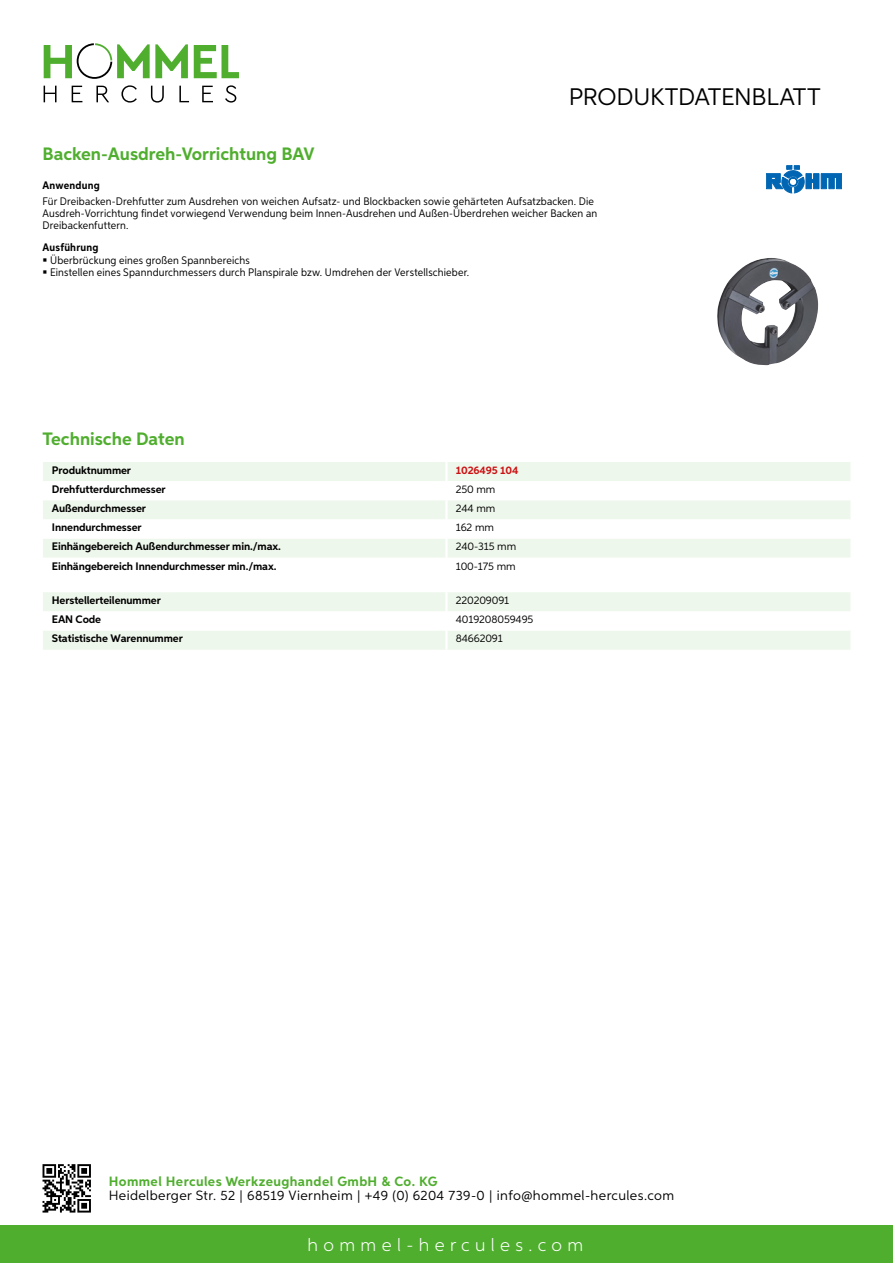
<style>
.page{position:relative;width:893px;height:1263px;background:#fff}
.page>*{position:absolute;margin:0;border:0;box-sizing:border-box;transform-origin:0 0}
.t1{font:24px "Aspira";letter-spacing:-.01em;color:#000}
.t2{font:700 18px "Aspira";color:#50ae2f}
.t3{font:300 18px "Aspira";letter-spacing:.3em;color:#fff}
.t4{font:13.5px "Aspira";letter-spacing:.03em;color:#000}
.t5{font:700 13.5px "Aspira";letter-spacing:.03em;color:#50ae2f}
.t6{font:10.95px/12px "Aspira Nar";letter-spacing:.015em;color:#000}
.t7{font:700 10.95px "Aspira";letter-spacing:-.01em;color:#000}
.t8{font:10.95px "Aspira";letter-spacing:-.01em;color:#000}
.t9{font:700 10.95px "Aspira Nar";letter-spacing:.02em;color:#000}
.t10{font:700 10.95px "Aspira";letter-spacing:-.01em;color:#cd1013}
</style>
<div class="page">
<div style="left:0;top:1226px;width:893px;height:37px;background:#50ae2f"></div>
<svg style="left:43px;top:1164px;width:48px;height:48px"></svg>
<svg style="left:194px;top:45px;width:45px;height:33px"></svg>
<svg style="left:44px;top:43px;width:144px;height:36px"></svg>
<svg style="left:44px;top:86px;width:13px;height:16px"></svg>
<svg style="left:72px;top:86px;width:10px;height:16px"></svg>
<svg style="left:96px;top:86px;width:13px;height:16px"></svg>
<svg style="left:121px;top:85px;width:16px;height:18px"></svg>
<svg style="left:151px;top:86px;width:13px;height:17px"></svg>
<svg style="left:179px;top:86px;width:10px;height:16px"></svg>
<svg style="left:202px;top:86px;width:11px;height:16px"></svg>
<svg style="left:225px;top:85px;width:11px;height:18px"></svg>
<div style="left:43px;top:462px;width:807px;height:19px;background:#eef7eb"></div>
<svg style="left:43px;top:501px;width:807px;height:57px;fill:#eef7eb"></svg>
<hr style="left:445px;top:462px;width:3px;height:19px;background:#fff">
<hr style="left:445px;top:500px;width:3px;height:19px;background:#fff">
<hr style="left:445px;top:519px;width:3px;height:20px;background:#fff">
<hr style="left:445px;top:539px;width:3px;height:19px;background:#fff">
<svg style="left:43px;top:592px;width:807px;height:58px"></svg>
<hr style="left:445px;top:630px;width:3px;height:20px;background:#fff">
<img style="left:717px;top:258px;width:102px;height:108px">
<svg style="left:766px;top:166px;width:76px;height:27px"></svg>
<h1 class="t1" style="left:569px;top:82px;width:253px">Produktdatenblatt</h1>
<h2 class="t2" style="left:43px;top:142px;width:274px">Backen-Ausdreh-Vorrichtung BAV</h2>
<p class="t9" style="left:43px;top:179px;width:59px">Anwendung</p>
<p class="t6" style="left:43px;top:195px;width:556px">Für Dreibacken-Drehfutter zum Ausdrehen von weichen Aufsatz- und Blockbacken sowie gehärteten Aufsatzbacken. Die<br>Ausdreh-Vorrichtung findet vorwiegend Verwendung beim Innen-Ausdrehen und Außen-Überdrehen weicher Backen an<br>Dreibackenfuttern.</p>
<p class="t9" style="left:43px;top:240px;width:58px">Ausführung</p>
<p class="t6" style="left:50px;top:253px;width:420px;line-height:12.8px">Überbrückung eines großen Spannbereichs<br>Einstellen eines Spanndurchmessers durch Planspirale bzw. Umdrehen der Verstellschieber.</p>
<h2 class="t2" style="left:43px;top:428px;width:144px">Technische Daten</h2>
<p class="t7" style="left:52px;top:463px;width:81px">Produktnummer</p>
<p class="t10" style="left:456px;top:463px;width:64px">1026495 104</p>
<p class="t7" style="left:52px;top:483px;width:115px">Drehfutterdurchmesser</p>
<p class="t8" style="left:456px;top:483px;width:41px">250 mm</p>
<p class="t7" style="left:52px;top:502px;width:96px">Außendurchmesser</p>
<p class="t8" style="left:456px;top:502px;width:41px">244 mm</p>
<p class="t7" style="left:52px;top:521px;width:91px">Innendurchmesser</p>
<p class="t8" style="left:456px;top:521px;width:40px">162 mm</p>
<p class="t7" style="left:52px;top:540px;width:231px">Einhängebereich Außendurchmesser min./max.</p>
<p class="t8" style="left:456px;top:540px;width:62px">240-315 mm</p>
<p class="t7" style="left:52px;top:559px;width:226px">Einhängebereich Innendurchmesser min./max.</p>
<p class="t8" style="left:456px;top:559px;width:61px">100-175 mm</p>
<p class="t7" style="left:52px;top:594px;width:111px">Herstellerteilenummer</p>
<p class="t8" style="left:456px;top:594px;width:55px">220209091</p>
<p class="t7" style="left:52px;top:613px;width:51px">EAN Code</p>
<p class="t8" style="left:456px;top:613px;width:79px">4019208059495</p>
<p class="t7" style="left:52px;top:632px;width:132px">Statistische Warennummer</p>
<p class="t8" style="left:456px;top:632px;width:48px">84662091</p>
<p class="t5" style="left:109px;top:1172px;width:330px">Hommel Hercules Werkzeughandel GmbH &amp; Co. KG</p>
<p class="t4" style="left:109px;top:1187px;width:567px">Heidelberger Str. 52 | 68519 Viernheim | +49 (0) 6204 739-0 | info@hommel-hercules.com</p>
<h2 class="t3" style="left:307px;top:1234px;width:277px">hommel-hercules.com</h2>
</div>
